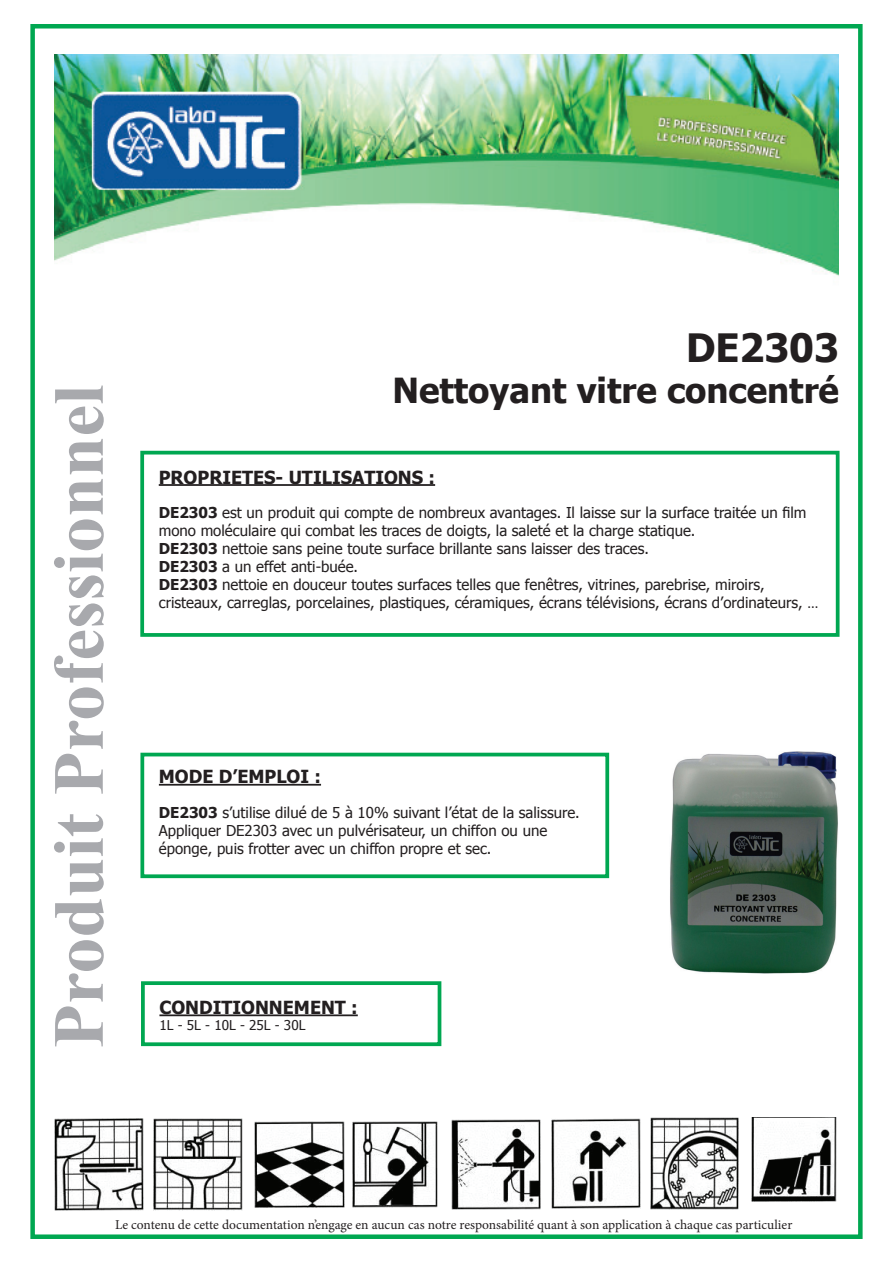
<style>
.page{position:relative;width:893px;height:1263px;background:#fff}
.page>*{position:absolute;margin:0;border:0;box-sizing:border-box;transform-origin:0 0}
.t1{font:700 72px "Times New Roman";color:#a8a9ad}
.t2{font:700 39px "Tahoma";color:#231f20}
.t3{font:700 34.5px "Tahoma";color:#231f20}
.t4{font:700 18px "Tahoma";color:#231f20}
.t5{font:15px/18px "Tahoma";color:#231f20}
.t6{font:13.5px "Minion Pro";color:#231f20}
.t7{font:13.5px "Tahoma";color:#231f20}
.s1{font-weight:700}
.s2{font-size:12px}
</style>
<div class="page">
<img style="left:54px;top:54px;width:785px;height:222px">
<img style="left:54px;top:1118px;width:90px;height:92px">
<img style="left:153px;top:1118px;width:89px;height:92px">
<img style="left:255px;top:1121px;width:89px;height:86px">
<img style="left:353px;top:1121px;width:85px;height:86px">
<img style="left:452px;top:1119px;width:89px;height:90px">
<img style="left:552px;top:1119px;width:88px;height:90px">
<img style="left:651px;top:1118px;width:88px;height:92px">
<img style="left:752px;top:1118px;width:84px;height:84px">
<div style="left:30px;top:24px;width:833px;height:1215px;border:4px solid #00a751"></div>
<div style="left:140px;top:753px;width:469px;height:125px;border:4px solid #00a751"></div>
<div style="left:141px;top:981px;width:300px;height:65px;border:4px solid #00a751"></div>
<div style="left:140px;top:451px;width:699px;height:186px;border:4px solid #00a751"></div>
<hr style="left:159px;top:784px;width:162px;height:2px;background:#231f20">
<hr style="left:159px;top:1014px;width:199px;height:2px;background:#231f20">
<hr style="left:159px;top:484px;width:276px;height:2px;background:#231f20">
<img style="left:670px;top:751px;width:168px;height:222px">
<h1 class="t1" style="left:29px;top:1048px;width:665px;rotate:-90deg">Produit Professionnel</h1>
<h2 class="t2" style="left:686px;top:320px;width:154px">DE2303</h2>
<h3 class="t3" style="left:392px;top:366px;width:448px">Nettoyant vitre concentré</h3>
<p class="t4" style="left:159px;top:465px;width:278px">PROPRIETES- UTILISATIONS :</p>
<p class="t5" style="left:159px;top:503px;width:661px"><span class="s1">DE2303</span> est un produit qui compte de nombreux avantages. Il laisse sur la surface traitée un film mono moléculaire qui combat les traces de doigts, la saleté et la charge statique.<br><span class="s1">DE2303</span> nettoie sans peine toute surface brillante sans laisser des traces.<br><span class="s1">DE2303</span> a un effet anti-buée.<br><span class="s1">DE2303</span> nettoie en douceur toutes surfaces telles que fenêtres, vitrines, parebrise, miroirs, cristeaux, carreglas, porcelaines, plastiques, céramiques, écrans télévisions, écrans d’ordinateurs, <span class="s2">...</span></p>
<p class="t4" style="left:159px;top:764px;width:164px">MODE D’EMPLOI :</p>
<p class="t5" style="left:159px;top:802px;width:422px"><span class="s1">DE2303</span> s’utilise dilué de 5 à 10% suivant l’état de la salissure.<br>Appliquer DE2303 avec un pulvérisateur, un chiffon ou une éponge, puis frotter avec un chiffon propre et sec.</p>
<p class="t4" style="left:159px;top:995px;width:200px">CONDITIONNEMENT :</p>
<p class="t7" style="left:159px;top:1016px;width:147px">1L - 5L - 10L - 25L - 30L</p>
<p class="t6" style="left:115px;top:1215px;width:679px">Le contenu de cette documentation n’engage en aucun cas notre responsabilité quant à son application à chaque cas particulier</p>
</div>
